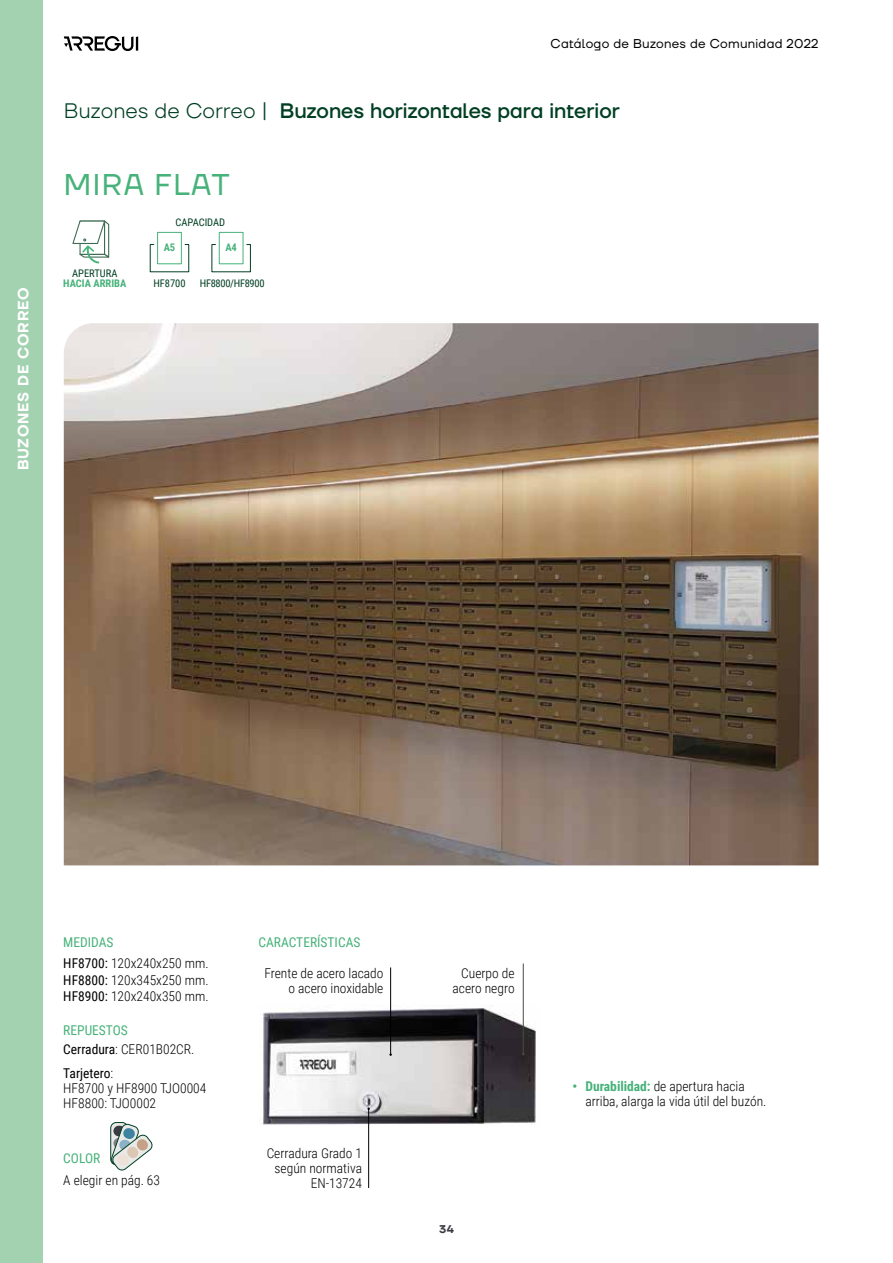
<style>
.page{position:relative;width:893px;height:1263px;background:#fff}
.page>*{position:absolute;margin:0;border:0;box-sizing:border-box;transform-origin:0 0}
.t1{font:30px "TT Firs Neue";letter-spacing:.05em;color:#47b27a}
.t2{font:500 21px "TT Firs Neue";color:#003f23}
.t3{font:600 15px "TT Firs Neue";letter-spacing:.05em;color:#fff}
.t4{font:300 13.5px/15px "Roboto Condensed";color:#000}
.t5{font:13.5px/23.5px "Roboto Condensed";color:#000}
.t6{font:13.5px "Roboto Condensed";color:#47b27a}
.t7{font:12.75px "TT Firs Neue";letter-spacing:.02em;color:#000}
.t8{font:600 11.25px "TT Firs Neue";color:#3b3c43}
.t9{font:10.5px "Roboto Condensed";color:#003f23}
.t10{font:700 10.5px "Roboto Condensed";color:#47b27a}
.t11{font:10.5px "Roboto Condensed";letter-spacing:-.03em;color:#003f23}
.s1{font-weight:300}
.s2{font-weight:400;color:#47b27a}
.s3{font-weight:400}
.s4{font-weight:700;color:#47b27a}
</style>
<div class="page">
<svg style="left:64px;top:36px;width:74px;height:15px"></svg>
<img style="left:261px;top:1004px;width:275px;height:123px">
<hr style="left:523px;top:963px;width:1px;height:91px;background:#4a4a49">
<hr style="left:368px;top:1109px;width:1px;height:79px;background:#000">
<hr style="left:390px;top:967px;width:1px;height:88px;background:#000">
<img style="left:64px;top:323px;width:755px;height:542px">
<svg style="left:149px;top:244px;width:41px;height:29px"></svg>
<div style="left:157px;top:232px;width:25px;height:32px;border:1px solid #47b27a"></div>
<svg style="left:211px;top:244px;width:40px;height:29px"></svg>
<div style="left:219px;top:232px;width:25px;height:32px;border:1px solid #47b27a"></div>
<svg style="left:72px;top:220px;width:38px;height:44px"></svg>
<div style="left:110px;top:1122px;width:18px;height:43px;border:1px solid #003f23;border-radius:6px"></div>
<svg style="left:110px;top:1123px;width:43px;height:48px"></svg>
<div style="left:0;top:0;width:43px;height:1263px;background:#a3d2b1"></div>
<p class="t3" style="left:13px;top:470px;width:185px;rotate:-90deg">BUZONES DE CORREO</p>
<p class="t7" style="left:551px;top:35px;width:270px">Catálogo de Buzones de Comunidad 2022</p>
<h2 class="t2" style="left:64px;top:96px;width:558px"><span class="s1">Buzones de Correo |</span> Buzones horizontales para interior</h2>
<h1 class="t1" style="left:64px;top:164px;width:167px">MIRA FLAT</h1>
<p class="t9" style="left:176px;top:214px;width:51px">CAPACIDAD</p>
<p class="t9" style="left:72px;top:266px;width:47px">APERTURA</p>
<p class="t10" style="left:63px;top:276px;width:65px">HACIA ARRIBA</p>
<p class="t10" style="left:164px;top:240px;width:13px">A5</p>
<p class="t9" style="left:153px;top:276px;width:34px">HF8700</p>
<p class="t10" style="left:225px;top:240px;width:13px">A4</p>
<p class="t11" style="left:200px;top:276px;width:66px">HF8800/HF8900</p>
<p class="t4" style="left:63px;top:931px;width:147px;line-height:21.1px"><span class="s2">MEDIDAS<br></span><span class="s3">HF8700:</span> 120x240x250 mm.</p>
<p class="t4" style="left:63px;top:971px;width:147px;line-height:16.5px"><span class="s3">HF8800:</span> 120x345x250 mm.<br><span class="s3">HF8900:</span> 120x240x350 mm.</p>
<p class="t6" style="left:63px;top:1021px;width:66px">REPUESTOS</p>
<p class="t5" style="left:63px;top:1037px;width:133px">Cerradura<span class="s1">: CER01B02CR.<br></span>Tarjetero<span class="s1">:</span></p>
<p class="t4" style="left:63px;top:1080px;width:145px">HF8700 y HF8900 TJO0004<br>HF8800: TJO0002</p>
<p class="t6" style="left:63px;top:1148px;width:39px">COLOR</p>
<p class="t4" style="left:63px;top:1172px;width:98px">A elegir en pág. 63</p>
<p class="t6" style="left:259px;top:933px;width:103px">CARACTERÍSTICAS</p>
<p class="t4" style="left:264px;top:965px;width:121px;text-align:right">Frente de acero lacado o acero inoxidable</p>
<p class="t4" style="left:453px;top:965px;width:64px;text-align:right">Cuerpo de acero negro</p>
<p class="t4" style="left:267px;top:1145px;width:97px;text-align:right">Cerradura Grado 1 según normativa<br>EN-13724</p>
<p class="t8" style="left:439px;top:1221px;width:16px">34</p>
<p class="t4" style="left:585px;top:1078px;width:182px;text-indent:-13px"><span class="s4">• Durabilidad:</span> de apertura hacia arriba, alarga la vida útil del buzón.</p>
</div>
